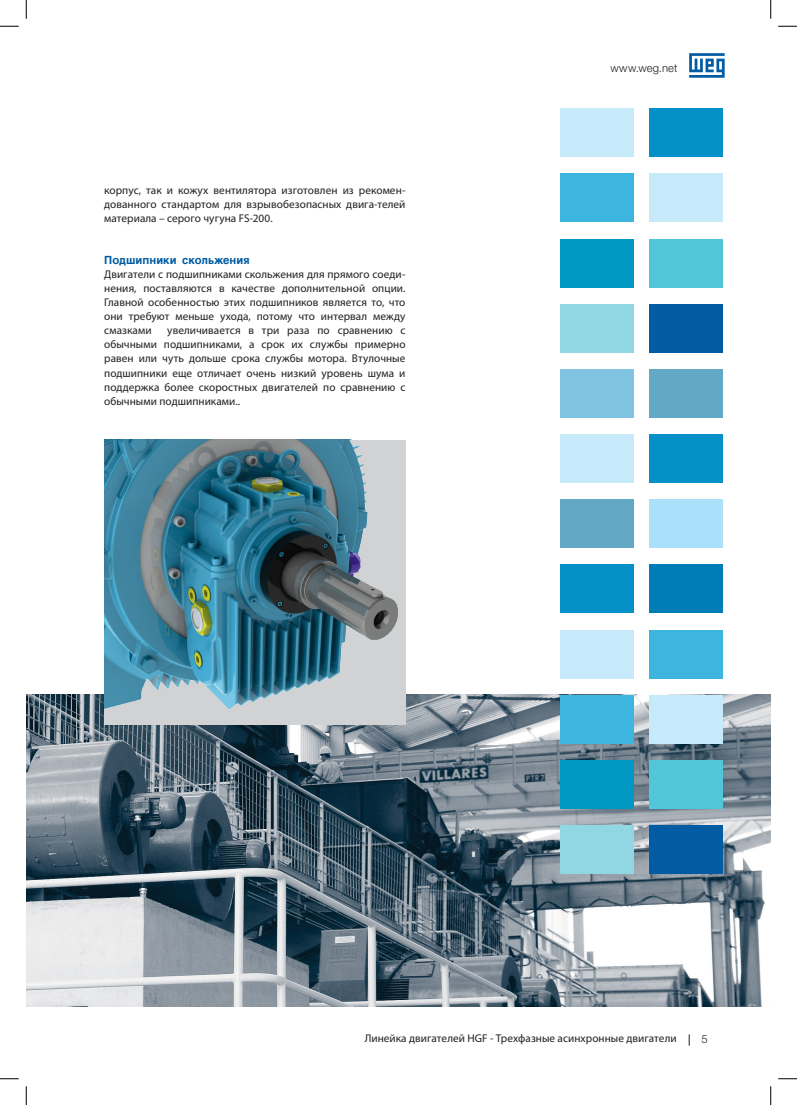
<style>
.page{position:relative;width:797px;height:1105px;background:#fff}
.page>*{position:absolute;margin:0;border:0;box-sizing:border-box;transform-origin:0 0}
._09___Copy_BLACK_HN4{font:11.25px/14.1px "Myriad Pro";letter-spacing:.005em;color:#231f20;text-align:justify}
._09___Copy_BLACK_HN4-2{font:700 11.25px "AG Helvetica";letter-spacing:.005em;color:#015ca3}
.t1{font:300 11.25px "Helvetica Neue LT Pro";letter-spacing:.015em;color:#231f20}
</style>
<div class="page">
<svg style="left:689px;top:53px;width:35px;height:25px"></svg>
<svg style="left:689px;top:1034px;width:1px;height:12px"></svg>
<img style="left:26px;top:695px;width:744px;height:311px">
<div style="left:560px;top:108px;width:73px;height:49px;background:#c6eafa"></div>
<div style="left:560px;top:174px;width:73px;height:48px;background:#3cb6df"></div>
<div style="left:560px;top:239px;width:73px;height:49px;background:#0098c2"></div>
<div style="left:560px;top:304px;width:73px;height:49px;background:#91d6e3"></div>
<div style="left:560px;top:369px;width:73px;height:49px;background:#81c4e2"></div>
<div style="left:560px;top:434px;width:73px;height:49px;background:#c6eafa"></div>
<div style="left:560px;top:499px;width:73px;height:49px;background:#63a8c4"></div>
<div style="left:560px;top:564px;width:73px;height:49px;background:#0690c8"></div>
<div style="left:560px;top:630px;width:73px;height:48px;background:#c6eafa"></div>
<div style="left:560px;top:695px;width:73px;height:48px;background:#3cb6df"></div>
<div style="left:560px;top:760px;width:73px;height:49px;background:#0098c2"></div>
<div style="left:560px;top:825px;width:73px;height:49px;background:#91d6e3"></div>
<div style="left:649px;top:108px;width:74px;height:49px;background:#0690c8"></div>
<div style="left:649px;top:174px;width:74px;height:48px;background:#c6eafa"></div>
<div style="left:649px;top:239px;width:74px;height:49px;background:#51c6d8"></div>
<div style="left:649px;top:304px;width:74px;height:49px;background:#015ca3"></div>
<div style="left:649px;top:369px;width:74px;height:49px;background:#63a8c4"></div>
<div style="left:649px;top:434px;width:74px;height:49px;background:#0690c8"></div>
<div style="left:649px;top:499px;width:74px;height:49px;background:#aae0f9"></div>
<div style="left:649px;top:564px;width:74px;height:49px;background:#007cb6"></div>
<div style="left:649px;top:630px;width:74px;height:48px;background:#3cb6df"></div>
<div style="left:649px;top:695px;width:74px;height:48px;background:#c6eafa"></div>
<div style="left:649px;top:760px;width:74px;height:49px;background:#51c6d8"></div>
<div style="left:649px;top:825px;width:74px;height:49px;background:#015ca3"></div>
<img style="left:104px;top:440px;width:301px;height:284px">
<svg style="left:0;top:25px;width:19px;height:2px"></svg>
<svg style="left:778px;top:25px;width:19px;height:2px"></svg>
<svg style="left:0;top:1078px;width:19px;height:1px"></svg>
<svg style="left:778px;top:1078px;width:19px;height:1px"></svg>
<svg style="left:25px;top:0;width:2px;height:19px"></svg>
<svg style="left:25px;top:1086px;width:2px;height:19px"></svg>
<svg style="left:770px;top:0;width:1px;height:19px"></svg>
<svg style="left:770px;top:1086px;width:1px;height:19px"></svg>
<p class="_09___Copy_BLACK_HN4" style="left:104px;top:183px;width:303px">корпус, так и кожух вентилятора изготовлен из рекомен&shy;дованного стандартом для взрывобезопасных двига-телей материала – серого чугуна FS-200.</p>
<p class="_09___Copy_BLACK_HN4-2" style="left:104px;top:253px;width:147px">Подшипники скольжения</p>
<p class="_09___Copy_BLACK_HN4" style="left:104px;top:267px;width:303px">Двигатели с подшипниками скольжения для прямого соеди&shy;нения, поставляются в качестве дополнительной опции.<br>Главной особенностью этих подшипников является то, что они требуют меньше ухода, потому что интервал между смазками</p>
<p class="_09___Copy_BLACK_HN4" style="left:104px;top:323px;width:303px;text-indent:63px">увеличивается в три раза по сравнению с обычными подшипниками, а срок их службы примерно равен или чуть дольше срока службы мотора. Втулочные подшипники еще отличает очень низкий уровень шума и поддержка более скоростных двигателей по сравнению с обычными подшипниками..</p>
<p class="t1" style="left:610px;top:61px;width:68px">www.weg.net</p>
<p class="_09___Copy_BLACK_HN4" style="left:365px;top:1031px;width:313px">Линейка двигателей HGF - Трехфазные асинхронные двигатели</p>
<p class="t1" style="left:701px;top:1032px;width:8px">5</p>
</div>
